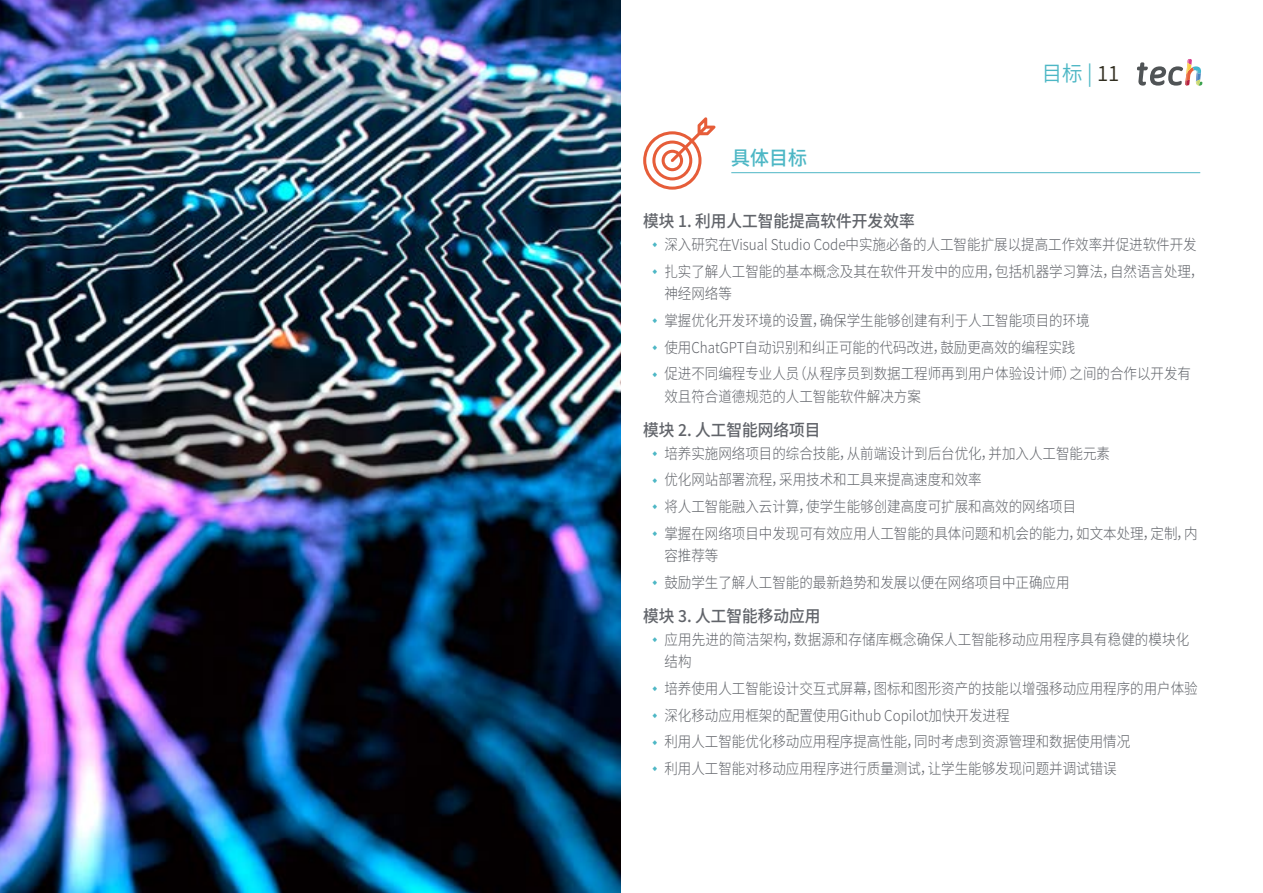
<style>
.page{position:relative;width:1263px;height:893px;background:#fff}
.page>*{position:absolute;margin:0;border:0;box-sizing:border-box;transform-origin:0 0}
.t1{font:21px "Source Han Sans CN";color:#4db7c5}
.t2{font:500 19.5px "Source Han Sans CN";color:#4db7c5}
.t3{font:500 16.5px "Source Han Sans CN";color:#61646a;scale:.95 1}
.t4{font:300 15px/26.7px "Source Han Sans CN";color:#61646a;scale:.9 1}
.s1{color:#312e20}
</style>
<div class="page">
<hr style="left:731px;top:172px;width:469px;height:1px;background:#4db7c5">
<svg style="left:643px;top:117px;width:73px;height:73px"></svg>
<img style="left:0;top:0;width:621px;height:893px">
<svg style="left:1137px;top:59px;width:65px;height:27px"></svg>
<h2 class="t2" style="left:731px;top:147px;width:77px">具体目标</h2>
<h1 class="t1" style="left:1042px;top:61px;width:79px">目标 | <span class="s1">11</span></h1>
<p class="t3" style="left:643px;top:212px;width:287px">模块 1. 利用人工智能提高软件开发效率</p>
<p class="t4" style="left:664px;top:231px;width:601px">深入研究在Visual Studio Code中实施必备的人工智能扩展以提高工作效率并促进软件开发扎实了解人工智能的基本概念及其在软件开发中的应用，包括机器学习算法，自然语言处理，</p>
<p class="t4" style="left:664px;top:281px;width:586px">神经网络等<br>掌握优化开发环境的设置，确保学生能够创建有利于人工智能项目的环境<br>使用ChatGPT自动识别和纠正可能的代码改进，鼓励更高效的编程实践<br>促进不同编程专业人员（从程序员到数据工程师再到用户体验设计师）之间的合作以开发有</p>
<p class="t4" style="left:664px;top:383px;width:286px">效且符合道德规范的人工智能软件解决方案</p>
<p class="t3" style="left:643px;top:421px;width:188px">模块 2. 人工智能网络项目</p>
<p class="t4" style="left:664px;top:440px;width:594px">培养实施网络项目的综合技能，从前端设计到后台优化，并加入人工智能元素<br>优化网站部署流程，采用技术和工具来提高速度和效率<br>将人工智能融入云计算，使学生能够创建高度可扩展和高效的网络项目<br>掌握在网络项目中发现可有效应用人工智能的具体问题和机会的能力，如文本处理，定制，内</p>
<p class="t4" style="left:664px;top:543px;width:451px">容推荐等<br>鼓励学生了解人工智能的最新趋势和发展以便在网络项目中正确应用</p>
<p class="t3" style="left:643px;top:607px;width:188px">模块 3. 人工智能移动应用</p>
<p class="t4" style="left:664px;top:628px;width:585px;line-height:22.5px">应用先进的简洁架构，数据源和存储库概念确保人工智能移动应用程序具有稳健的模块化结构</p>
<p class="t4" style="left:664px;top:675px;width:594px">培养使用人工智能设计交互式屏幕，图标和图形资产的技能以增强移动应用程序的用户体验深化移动应用框架的配置使用Github Copilot加快开发进程<br>利用人工智能优化移动应用程序提高性能，同时考虑到资源管理和数据使用情况<br>利用人工智能对移动应用程序进行质量测试，让学生能够发现问题并调试错误</p>
</div>
